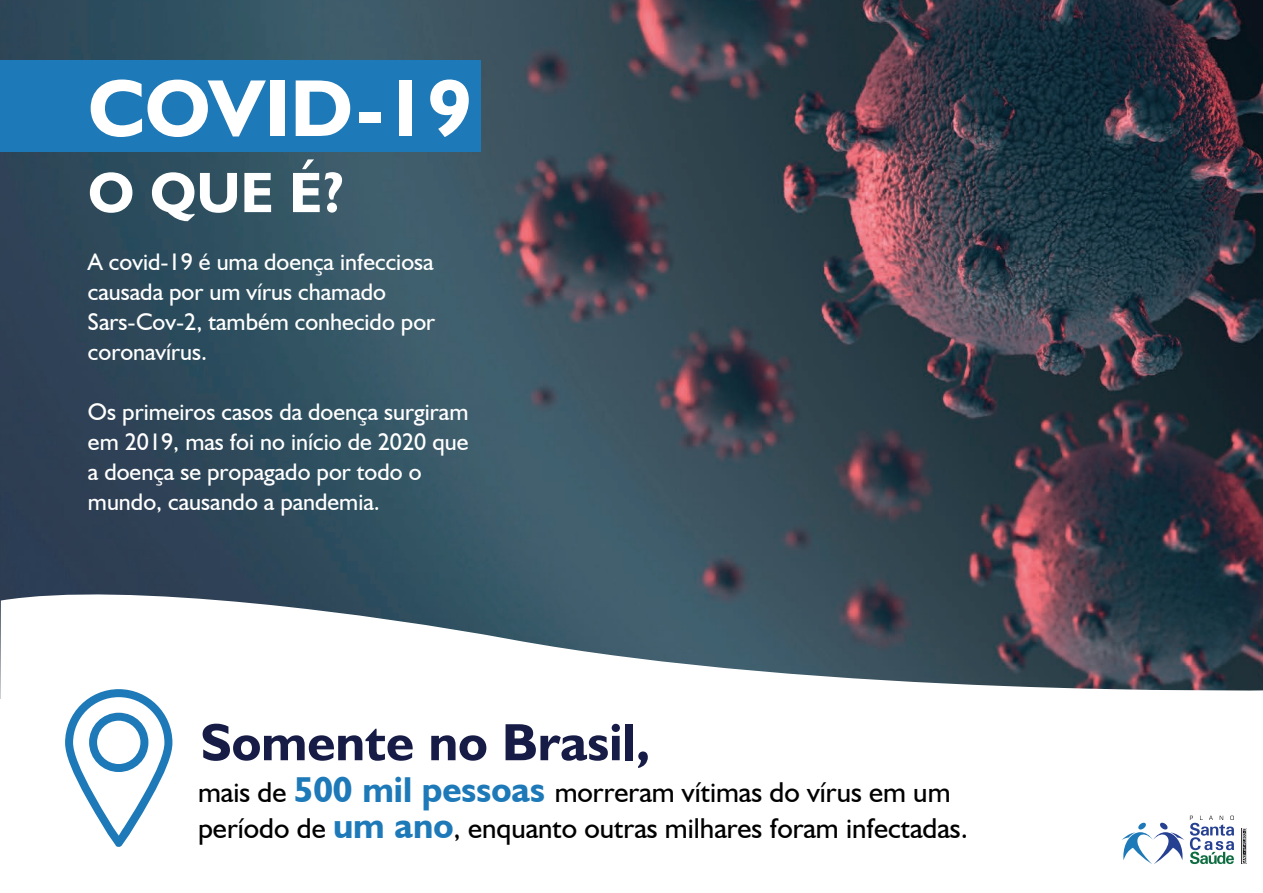
<style>
.page{position:relative;width:1263px;height:893px;background:#fff}
.page>*{position:absolute;margin:0;border:0;box-sizing:border-box;transform-origin:0 0}
.t1{font:700 81.3px "Humanist 521 BT";color:#fff}
.t2{font:700 57.3px "Humanist 521 BT";color:#fff}
.t3{font:700 52.65px "Humanist 521 BT";color:#171c47}
.t4{font:28.8px/36px "Humanist 521 BT";color:#000001}
.t5{font:24px/30px "Humanist 521 BT";color:#fff}
.s1{font-weight:700;font-size:36px;color:#1d79b8}
</style>
<div class="page">
<img style="left:0;top:0;width:1263px;height:580px">
<svg style="left:0;top:580px;width:1263px;height:168px"></svg>
<div style="left:0;top:60px;width:480px;height:92px;background:#1d79b8"></div>
<svg style="left:65px;top:689px;width:107px;height:158px"></svg>
<svg style="left:1122px;top:823px;width:62px;height:41px"></svg>
<svg style="left:1190px;top:816px;width:44px;height:48px"></svg>
<svg style="left:1242px;top:828px;width:5px;height:36px"></svg>
<div style="left:1242px;top:829px;width:4px;height:34px;border:1px solid #fff"></div>
<h1 class="t1" style="left:88px;top:58px;width:386px">COVID-19</h1>
<h2 class="t2" style="left:88px;top:157px;width:258px">O QUE É?</h2>
<p class="t5" style="left:88px;top:246px;width:349px">A covid-19 é uma doença infecciosa causada por um vírus chamado<br>Sars-Cov-2, também conhecido por coronavírus.</p>
<p class="t5" style="left:88px;top:396px;width:382px">Os primeiros casos da doença surgiram em 2019, mas foi no início de 2020 que a doença se propagado por todo o mundo, causando a pandemia.</p>
<h3 class="t3" style="left:200px;top:709px;width:451px">Somente no Brasil,</h3>
<p class="t4" style="left:198px;top:774px;width:771px">mais de <span class="s1">500 mil pessoas</span> morreram vítimas do vírus em um período de <span class="s1">um ano</span>, enquanto outras milhares foram infectadas.</p>
</div>
